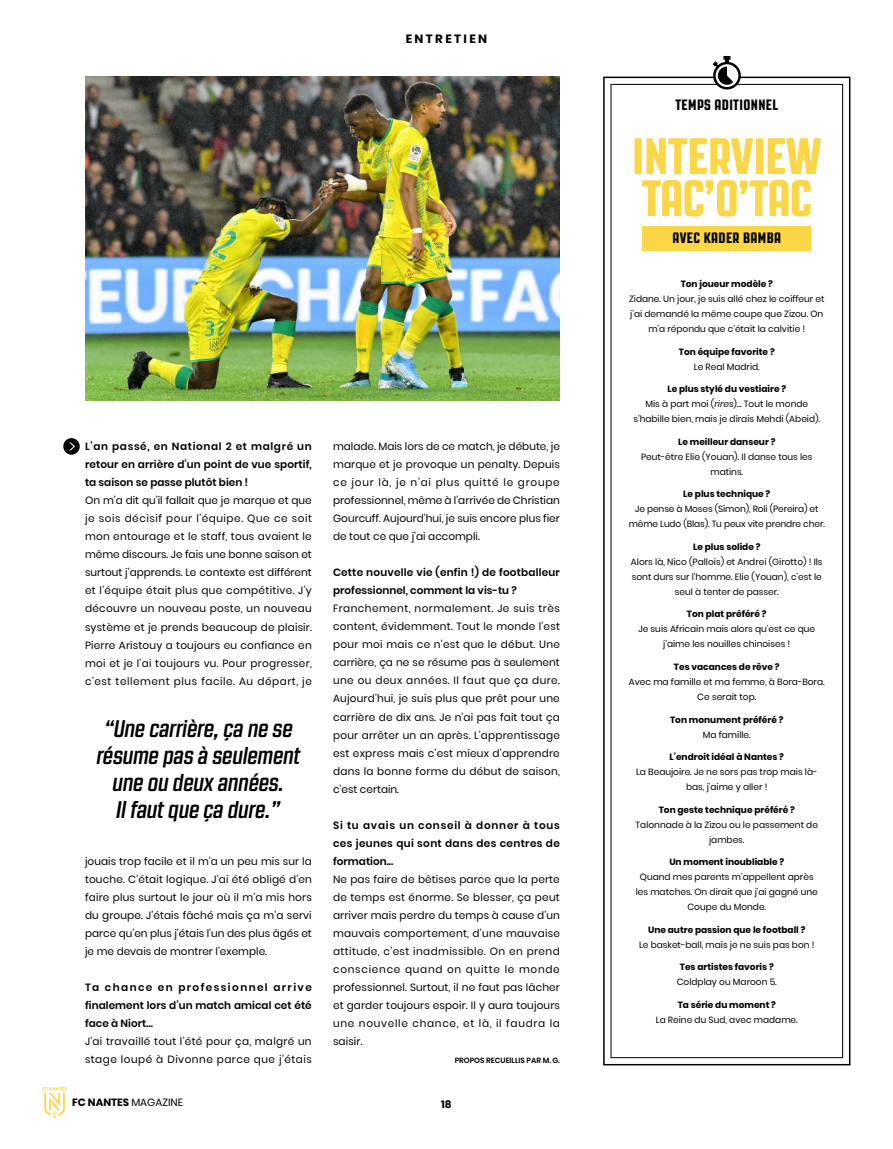
<style>
.page{position:relative;width:893px;height:1149px;background:#fff}
.page>*{position:absolute;margin:0;border:0;box-sizing:border-box;transform-origin:0 0}
.t1{font:800 51px/42px "Revolution Gothic";letter-spacing:-.005em;color:#fbd747}
.t2{font:italic 700 24px/27px "Revolution Gothic";letter-spacing:-.015em;color:#000;text-align:center}
.t3{font:800 15px "Revolution Gothic";letter-spacing:.025em;color:#000}
.t4{font:700 12px "Poppins";letter-spacing:.2em;color:#000}
.t5{font:10.5px/18px "Poppins";letter-spacing:.025em;color:#000;text-align:justify}
.t6{font:600 10.5px/18px "Poppins";letter-spacing:.01em;color:#000;text-align:justify}
.t7{font:700 10.5px "Poppins";color:#000}
.t8{font:9px/15px "Poppins";color:#000;text-align:center}
.t9{font:700 9px "Poppins";color:#000}
.t10{font:600 7.5px "Poppins";color:#000}
.s1{font-weight:400}
.s2{font-weight:700}
.s3{font-style:italic}
</style>
<div class="page">
<svg style="left:43px;top:1087px;width:24px;height:30px"></svg>
<div style="left:603px;top:77px;width:247px;height:988px;border:2px solid #000"></div>
<div style="left:611px;top:84px;width:232px;height:973px;border:1px solid #000"></div>
<svg style="left:713px;top:56px;width:28px;height:33px"></svg>
<div style="left:63px;top:438px;width:17px;height:16px;background:#000;border-radius:50%"></div>
<svg style="left:69px;top:442px;width:6px;height:8px"></svg>
<div style="left:643px;top:225px;width:168px;height:25px;background:#fbd747"></div>
<img style="left:85px;top:77px;width:475px;height:323px">
<p class="t4" style="left:406px;top:31px;width:83px">ENTRETIEN</p>
<p class="t6" style="left:85px;top:437px;width:228px">L’an passé, en National 2 et malgré un retour en arrière d’un point de vue sportif, ta saison se passe plutôt bien !</p>
<p class="t5" style="left:85px;top:491px;width:228px">On m’a dit qu’il fallait que je marque et que je sois décisif pour l’équipe. Que ce soit mon entourage et le staff, tous avaient le même discours. Je fais une bonne saison et surtout j’apprends. Le contexte est différent et l’équipe était plus que compétitive. J’y découvre un nouveau poste, un nouveau système et je prends beaucoup de plaisir.<br>Pierre Aristouy a toujours eu confiance en moi et je l’ai toujours vu. Pour progresser, c’est tellement plus facile. Au départ, je</p>
<h2 class="t2" style="left:96px;top:715px;width:206px">“Une carrière, ça ne se résume pas à seulement une ou deux années.<br>Il faut que ça dure.”</h2>
<p class="t5" style="left:85px;top:851px;width:228px">jouais trop facile et il m’a un peu mis sur la touche. C’était logique. J’ai été obligé d’en faire plus surtout le jour où il m’a mis hors du groupe. J’étais fâché mais ça m’a servi parce qu’en plus j’étais l’un des plus âgés et je me devais de montrer l’exemple.</p>
<p class="t6" style="left:85px;top:977px;width:228px">Ta chance en professionnel arrive finalement lors d’un match amical cet été face à Niort...</p>
<p class="t5" style="left:85px;top:1031px;width:228px">J’ai travaillé tout l’été pour ça, malgré un stage loupé à Divonne parce que j’étais</p>
<p class="t5" style="left:333px;top:437px;width:228px">malade. Mais lors de ce match, je débute, je marque et je provoque un penalty. Depuis ce jour là, je n’ai plus quitté le groupe professionnel, même à l’arrivée de Christian Gourcuff. Aujourd’hui, je suis encore plus fier de tout ce que j’ai accompli.</p>
<p class="t6" style="left:333px;top:563px;width:228px">Cette nouvelle vie (enfin !) de footballeur professionnel, comment la vis-tu ?</p>
<p class="t5" style="left:333px;top:599px;width:228px">Franchement, normalement. Je suis très content, évidemment. Tout le monde l’est pour moi mais ce n’est que le début. Une carrière, ça ne se résume pas à seulement une ou deux années. Il faut que ça dure.<br>Aujourd’hui, je suis plus que prêt pour une carrière de dix ans. Je n’ai pas fait tout ça pour arrêter un an après. L’apprentissage est express mais c’est mieux d’apprendre dans la bonne forme du début de saison, c’est certain.</p>
<p class="t6" style="left:333px;top:815px;width:228px">Si tu avais un conseil à donner à tous ces jeunes qui sont dans des centres de formation...</p>
<p class="t5" style="left:333px;top:869px;width:228px">Ne pas faire de bêtises parce que la perte de temps est énorme. Se blesser, ça peut arriver mais perdre du temps à cause d’un mauvais comportement, d’une mauvaise attitude, c’est inadmissible. On en prend conscience quand on quitte le monde professionnel. Surtout, il ne faut pas lâcher et garder toujours espoir. Il y aura toujours une nouvelle chance, et là, il faudra la saisir.</p>
<p class="t10" style="left:455px;top:1055px;width:107px">PROPOS RECUEILLIS PAR M. G.</p>
<p class="t7" style="left:72px;top:1096px;width:113px">FC NANTES <span class="s1">MAGAZINE</span></p>
<p class="t7" style="left:441px;top:1097px;width:12px">18</p>
<h3 class="t3" style="left:675px;top:96px;width:104px">TEMPS ADITIONNEL</h3>
<h1 class="t1" style="left:632px;top:135px;width:191px">INTERVIEW<br>TAC’O’TAC</h1>
<h3 class="t3" style="left:672px;top:230px;width:110px">AVEC KADER BAMBA</h3>
<p class="t9" style="left:681px;top:279px;width:94px">Ton joueur modèle ?</p>
<p class="t8" style="left:629px;top:291px;width:197px">Zidane. Un jour, je suis allé chez le coiffeur et j’ai demandé la même coupe que Zizou. On m’a répondu que c’était la calvitie !</p>
<p class="t9" style="left:679px;top:346px;width:97px">Ton équipe favorite ?</p>
<p class="t8" style="left:694px;top:359px;width:68px">Le Real Madrid.</p>
<p class="t8" style="left:633px;top:381px;width:188px"><span class="s2">Le plus stylé du vestiaire ?<br></span>Mis à part moi (<span class="s3">rires</span>)... Tout le monde s’habille bien, mais je dirais Mehdi (Abeid).</p>
<p class="t9" style="left:678px;top:436px;width:99px">Le meilleur danseur ?</p>
<p class="t8" style="left:641px;top:449px;width:173px">Peut-être Elie (Youan). Il danse tous les matins.</p>
<p class="t9" style="left:683px;top:489px;width:89px">Le plus technique ?</p>
<p class="t8" style="left:629px;top:501px;width:198px">Je pense à Moses (Simon), Roli (Pereira) et même Ludo (Blas). Tu peux vite prendre cher.</p>
<p class="t9" style="left:693px;top:541px;width:69px">Le plus solide ?</p>
<p class="t8" style="left:631px;top:554px;width:193px">Alors là, Nico (Pallois) et Andrei (Girotto) ! Ils sont durs sur l’homme. Elie (Youan), c’est le seul à tenter de passer.</p>
<p class="t9" style="left:687px;top:609px;width:81px">Ton plat préféré ?</p>
<p class="t8" style="left:638px;top:621px;width:178px">Je suis Africain mais alors qu’est ce que j’aime les nouilles chinoises !</p>
<p class="t9" style="left:674px;top:661px;width:107px">Tes vacances de rêve ?</p>
<p class="t8" style="left:629px;top:674px;width:197px">Avec ma famille et ma femme, à Bora-Bora.<br>Ce serait top.</p>
<p class="t9" style="left:670px;top:714px;width:115px">Ton monument préféré ?</p>
<p class="t8" style="left:703px;top:726px;width:49px">Ma famille.</p>
<p class="t9" style="left:670px;top:751px;width:116px">L’endroit idéal à Nantes ?</p>
<p class="t8" style="left:636px;top:764px;width:183px">La Beaujoire. Je ne sors pas trop mais là&shy;bas, j’aime y aller !</p>
<p class="t9" style="left:659px;top:804px;width:138px">Ton geste technique préféré ?</p>
<p class="t8" style="left:636px;top:816px;width:184px">Talonnade à la Zizou ou le passement de jambes.</p>
<p class="t9" style="left:669px;top:856px;width:116px">Un moment inoubliable ?</p>
<p class="t8" style="left:636px;top:869px;width:184px">Quand mes parents m’appellent après les matches. On dirait que j’ai gagné une<br>Coupe du Monde.</p>
<p class="t9" style="left:648px;top:924px;width:159px">Une autre passion que le football ?</p>
<p class="t8" style="left:639px;top:936px;width:177px">Le basket-ball, mais je ne suis pas bon !</p>
<p class="t9" style="left:680px;top:961px;width:95px">Tes artistes favoris ?</p>
<p class="t8" style="left:677px;top:974px;width:101px">Coldplay ou Maroon 5.</p>
<p class="t9" style="left:678px;top:999px;width:100px">Ta série du moment ?</p>
<p class="t8" style="left:656px;top:1011px;width:143px">La Reine du Sud, avec madame.</p>
</div>
